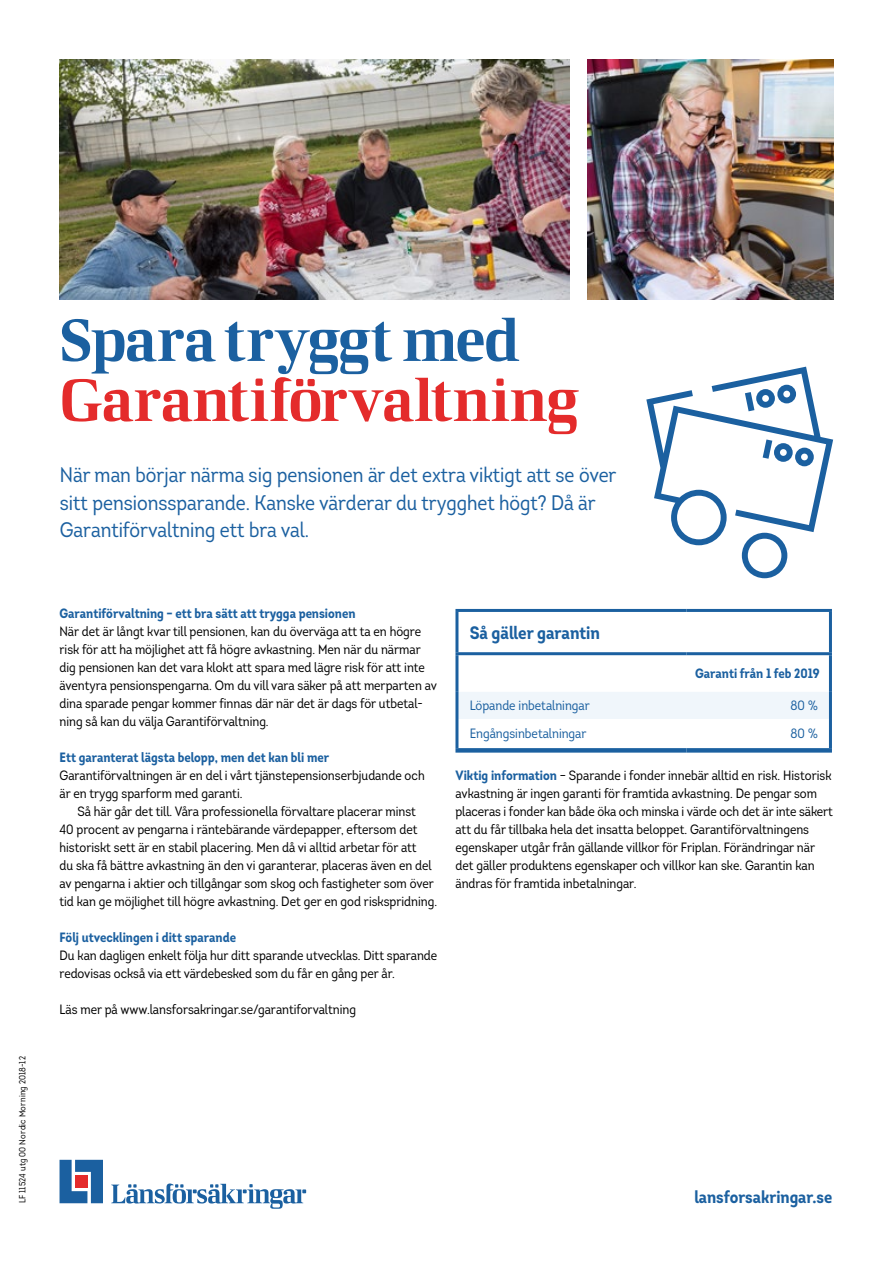
<style>
.page{position:relative;width:893px;height:1263px;background:#fff}
.page>*{position:absolute;margin:0;border:0;box-sizing:border-box;transform-origin:0 0}
.t1{font:60px "LF Rubrik";letter-spacing:-.01em;color:#e42b2b}
.t2{font:60px "LF Rubrik";letter-spacing:-.02em;color:#1b60a0}
.t3{font:21px/27px "Intro Cond";color:#1b60a0}
.t4{font:700 18px "Intro Cond";color:#1b60a0}
.t5{font:700 17.4px "Intro Cond";color:#1b60a0}
.t6{font:13.5px/18px "Intro Cond";color:#000}
.t7{font:700 13.5px "Intro Cond";color:#1b60a0}
.t8{font:13.5px "Intro Cond";color:#1b60a0}
.t9{font:9px "Intro Cond";letter-spacing:.02em;color:#000}
.s1{font-weight:700;color:#1b60a0}
</style>
<div class="page">
<div style="left:458px;top:692px;width:371px;height:27px;background:#f0f6fb"></div>
<hr style="left:455px;top:609px;width:232px;height:3px;background:#1b60a0">
<hr style="left:455px;top:612px;width:3px;height:40px;background:#1b60a0">
<hr style="left:687px;top:609px;width:145px;height:3px;background:#1b60a0">
<hr style="left:829px;top:612px;width:3px;height:40px;background:#1b60a0">
<hr style="left:455px;top:652px;width:232px;height:3px;background:#1b60a0">
<hr style="left:687px;top:652px;width:145px;height:3px;background:#1b60a0">
<hr style="left:455px;top:655px;width:3px;height:37px;background:#1b60a0">
<hr style="left:829px;top:655px;width:3px;height:37px;background:#1b60a0">
<hr style="left:829px;top:692px;width:3px;height:27px;background:#1b60a0">
<hr style="left:829px;top:719px;width:3px;height:29px;background:#1b60a0">
<hr style="left:455px;top:692px;width:3px;height:27px;background:#1b60a0">
<hr style="left:455px;top:719px;width:3px;height:29px;background:#1b60a0">
<div style="left:455px;top:748px;width:232px;height:5px;background:#1b60a0"></div>
<div style="left:687px;top:748px;width:145px;height:5px;background:#1b60a0"></div>
<img style="left:60px;top:60px;width:509px;height:240px">
<img style="left:587px;top:60px;width:246px;height:240px">
<svg style="left:646px;top:367px;width:187px;height:211px"></svg>
<svg style="left:111px;top:1183px;width:195px;height:26px"></svg>
<svg style="left:60px;top:1160px;width:43px;height:43px;background:#427aaf"></svg>
<div style="left:75px;top:1175px;width:12px;height:13px;background:#e42b2b"></div>
<p class="t9" style="left:17px;top:1203px;width:149px;rotate:-90deg">LF 11524 utg 00 Nordic Morning 2018-12</p>
<h1 class="t2" style="left:60px;top:303px;width:461px">Spara tryggt med</h1>
<h1 class="t1" style="left:60px;top:363px;width:521px">Garantiförvaltning</h1>
<h2 class="t3" style="left:60px;top:462px;width:558px">När man börjar närma sig pensionen är det extra viktigt att se över sitt pensionssparande. Kanske värderar du trygghet högt? Då är<br>Garantiförvaltning ett bra val.</h2>
<p class="t7" style="left:60px;top:604px;width:297px">Garantiförvaltning – ett bra sätt att trygga pensionen</p>
<p class="t6" style="left:60px;top:622px;width:379px">När det är långt kvar till pensionen, kan du överväga att ta en högre risk för att ha möjlighet att få högre avkastning. Men när du närmar dig pensionen kan det vara klokt att spara med lägre risk för att inte äventyra pensionspengarna. Om du vill vara säker på att merparten av dina sparade pengar kommer finnas där när det är dags för utbetal&shy;ning så kan du välja Garantiförvaltning.</p>
<p class="t7" style="left:60px;top:748px;width:271px">Ett garanterat lägsta belopp, men det kan bli mer</p>
<p class="t6" style="left:60px;top:766px;width:367px">Garantiförvaltningen är en del i vårt tjänstepensionserbjudande och är en trygg sparform med garanti.</p>
<p class="t6" style="left:60px;top:802px;width:379px;text-indent:18px">Så här går det till. Våra professionella förvaltare placerar minst<br>40 procent av pengarna i räntebärande värdepapper, eftersom det historiskt sett är en stabil placering. Men då vi alltid arbetar för att<br>du ska få bättre avkastning än den vi garanterar, placeras även en del av pengarna i aktier och tillgångar som skog och fastigheter som över tid kan ge möjlighet till högre avkastning. Det ger en god riskspridning.</p>
<p class="t7" style="left:60px;top:928px;width:178px">Följ utvecklingen i ditt sparande</p>
<p class="t6" style="left:60px;top:946px;width:379px">Du kan dagligen enkelt följa hur ditt sparande utvecklas. Ditt sparande redovisas också via ett värdebesked som du får en gång per år.</p>
<p class="t6" style="left:60px;top:1000px;width:298px">Läs mer på www.lansforsakringar.se/garantiforvaltning</p>
<h3 class="t4" style="left:470px;top:621px;width:132px">Så gäller garantin</h3>
<p class="t7" style="left:695px;top:665px;width:126px">Garanti från 1 feb 2019</p>
<p class="t8" style="left:470px;top:697px;width:122px">Löpande inbetalningar</p>
<p class="t8" style="left:791px;top:697px;width:29px">80 %</p>
<p class="t8" style="left:470px;top:725px;width:118px">Engångsinbetalningar</p>
<p class="t8" style="left:791px;top:725px;width:29px">80 %</p>
<p class="t6" style="left:455px;top:766px;width:379px"><span class="s1">Viktig information</span> – Sparande i fonder innebär alltid en risk. Historisk avkastning är ingen garanti för framtida avkastning. De pengar som placeras i fonder kan både öka och minska i värde och det är inte säkert att du får tillbaka hela det insatta beloppet. Garantiförvaltningens egenskaper utgår från gällande villkor för Friplan. Förändringar när det gäller produktens egenskaper och villkor kan ske. Garantin kan ändras för framtida inbetalningar.</p>
<p class="t5" style="left:694px;top:1186px;width:139px">lansforsakringar.se</p>
</div>
